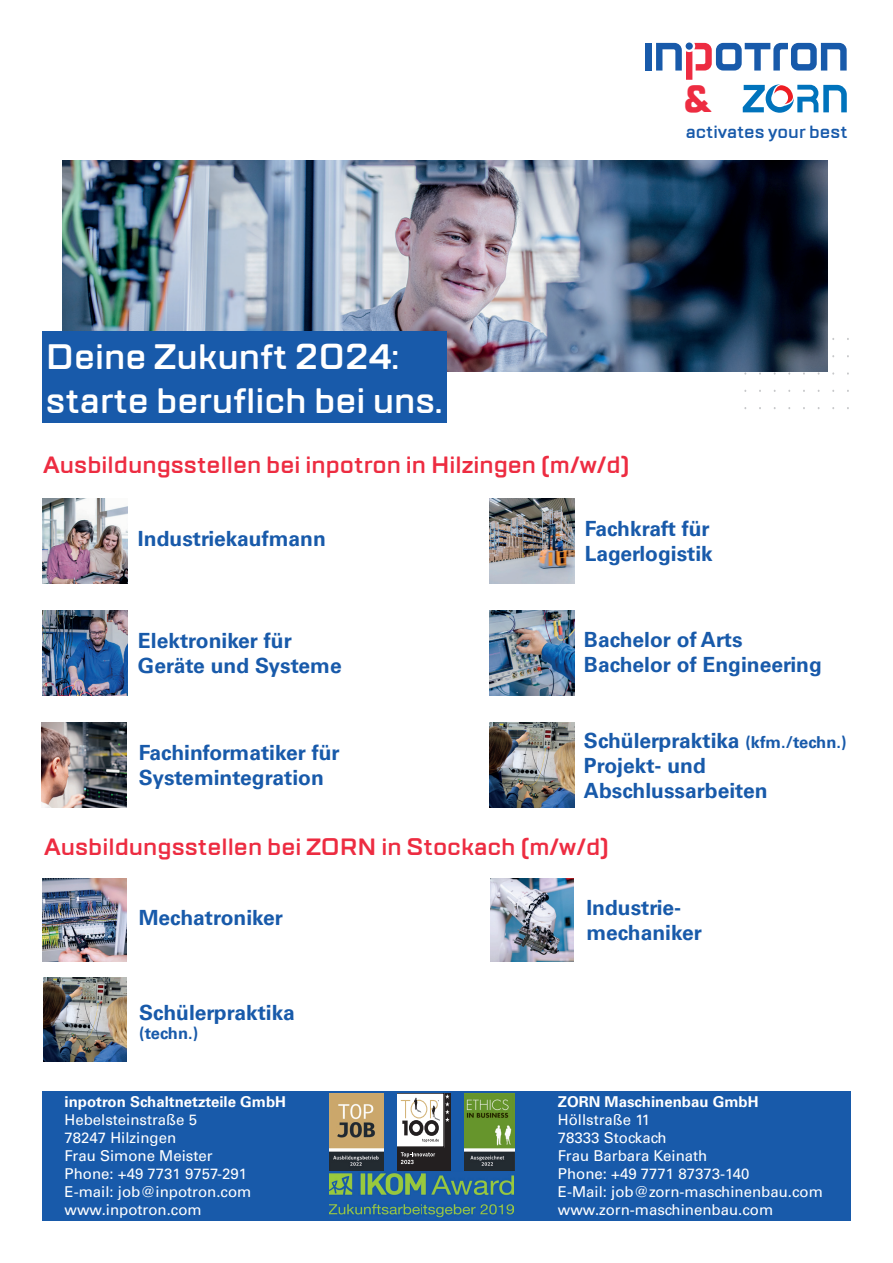
<style>
.page{position:relative;width:893px;height:1263px;background:#fff}
.page>*{position:absolute;margin:0;border:0;box-sizing:border-box;transform-origin:0 0}
.t1{font:700 38.1px "TT Lakes";color:#ed2c41}
.t2{font:600 36px/43.2px "TT Lakes";color:#fff}
.t3{font:600 24px "TT Lakes";color:#ed2c41}
.t4{font:700 21px/25.2px "Univers LT Pro 65";color:#185aaa}
.t5{font:600 18px "TT Lakes";color:#185aaa}
.t6{font:700 16.5px "Univers LT Pro 65";letter-spacing:-.01em;color:#185aaa}
.t7{font:15px/18px "Univers LT Pro 55 Roman";color:#fff}
.t8{font:700 15px "Univers LT Pro 65";color:#fff}
.s1{font-size:16.5px}
</style>
<div class="page">
<div style="left:42px;top:1091px;width:808px;height:130px;background:#185aaa"></div>
<img style="left:330px;top:1093px;width:53px;height:77px">
<div style="left:444px;top:1093px;width:7px;height:77px;background:#231f20"></div>
<div style="left:397px;top:1147px;width:47px;height:23px;background:#231f20"></div>
<svg style="left:397px;top:1093px;width:53px;height:71px"></svg>
<img style="left:465px;top:1093px;width:50px;height:77px">
<img style="left:330px;top:1173px;width:184px;height:45px">
<img style="left:63px;top:160px;width:765px;height:211px">
<div style="left:42px;top:331px;width:404px;height:92px;background:#185aaa"></div>
<div style="left:645px;top:43px;width:7px;height:28px;background:#185aaa"></div>
<svg style="left:656px;top:43px;width:191px;height:70px"></svg>
<img style="left:490px;top:878px;width:84px;height:84px">
<img style="left:43px;top:878px;width:83px;height:84px">
<img style="left:43px;top:978px;width:84px;height:84px">
<img style="left:43px;top:610px;width:85px;height:85px">
<img style="left:42px;top:722px;width:85px;height:85px">
<img style="left:43px;top:498px;width:85px;height:85px">
<img style="left:489px;top:498px;width:85px;height:85px">
<img style="left:489px;top:610px;width:85px;height:85px">
<img style="left:489px;top:723px;width:85px;height:85px">
<h1 class="t1" style="left:684px;top:74px;width:29px">&amp;</h1>
<p class="t5" style="left:686px;top:120px;width:163px">activates your best</p>
<h2 class="t2" style="left:46px;top:336px;width:398px">Deine Zukunft 2024: starte beruflich bei uns.</h2>
<p class="t3" style="left:43px;top:449px;width:588px">Ausbildungsstellen bei inpotron in Hilzingen (m/w/d)</p>
<p class="t4" style="left:138px;top:525px;width:189px">Industriekaufmann</p>
<p class="t4" style="left:585px;top:515px;width:130px">Fachkraft für<br>Lagerlogistik</p>
<p class="t4" style="left:138px;top:627px;width:205px">Elektroniker für<br>Geräte und Systeme</p>
<p class="t4" style="left:139px;top:739px;width:202px">Fachinformatiker für<br>Systemintegration</p>
<p class="t4" style="left:584px;top:626px;width:239px">Bachelor of Arts<br>Bachelor of Engineering</p>
<p class="t4" style="left:584px;top:727px;width:264px">Schülerpraktika <span class="s1">(kfm./techn.)<br></span>Projekt- und<br>Abschlussarbeiten</p>
<p class="t3" style="left:44px;top:832px;width:567px">Ausbildungsstellen bei ZORN in Stockach (m/w/d)</p>
<p class="t4" style="left:586px;top:894px;width:117px">Industrie&shy;mechaniker</p>
<p class="t4" style="left:139px;top:904px;width:146px">Mechatroniker</p>
<p class="t4" style="left:139px;top:998px;width:157px">Schülerpraktika</p>
<p class="t6" style="left:139px;top:1022px;width:60px">(techn.)</p>
<p class="t8" style="left:65px;top:1091px;width:223px">inpotron Schaltnetzteile GmbH</p>
<p class="t7" style="left:65px;top:1110px;width:188px">Hebelsteinstraße 5<br>78247 Hilzingen<br>Frau Simone Meister<br>Phone: +49 7731 9757-291<br>E-mail: job@inpotron.com www.inpotron.com</p>
<p class="t8" style="left:558px;top:1091px;width:202px">ZORN Maschinenbau GmbH</p>
<p class="t7" style="left:558px;top:1110px;width:267px">Höllstraße 11<br>78333 Stockach<br>Frau Barbara Keinath<br>Phone: +49 7771 87373-140<br>E-Mail: job@zorn-maschinenbau.com www.zorn-maschinenbau.com</p>
</div>
